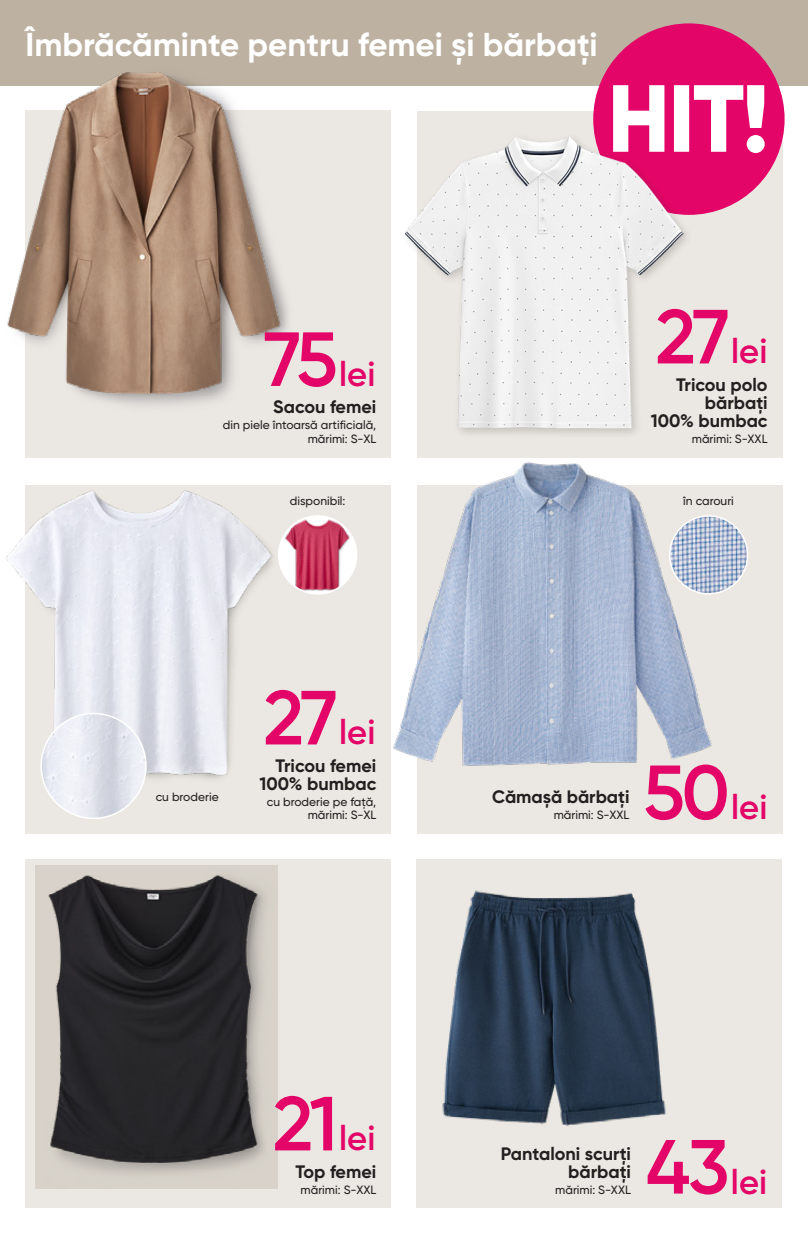
<style>
.page{position:relative;width:808px;height:1234px;background:#fff}
.page>*{position:absolute;margin:0;border:0;box-sizing:border-box;transform-origin:0 0}
.t1{font:600 34.5px "Gilroy";color:#e30567}
.t2{font:700 33px "Gilroy";color:#fff}
.t3{font:700 18px/18px "Gilroy";color:#231f20;text-align:right}
.t4{font:500 12px/13.5px "Gilroy";color:#231f20;text-align:right}
.s1{font-size:76.5px}
</style>
<div class="page">
<div style="left:0;top:0;width:808px;height:85px;background:#bdb2a2"></div>
<div style="left:416px;top:859px;width:366px;height:348px;background:#ebe8e3"></div>
<div style="left:26px;top:485px;width:365px;height:348px;background:#ebe8e3"></div>
<div style="left:26px;top:111px;width:365px;height:347px;background:#ebe8e3"></div>
<div style="left:417px;top:111px;width:365px;height:346px;background:#ebe8e3"></div>
<div style="left:26px;top:859px;width:365px;height:348px;background:#ebe8e3"></div>
<div style="left:417px;top:485px;width:365px;height:348px;background:#ebe8e3"></div>
<div style="left:593px;top:23px;width:191px;height:192px;background:#e30567;border-radius:50%"></div>
<svg style="left:613px;top:85px;width:152px;height:68px"></svg>
<img style="left:404px;top:119px;width:303px;height:315px">
<img style="left:393px;top:457px;width:335px;height:309px">
<img style="left:442px;top:890px;width:224px;height:235px">
<img style="left:0;top:72px;width:299px;height:346px">
<img style="left:6px;top:485px;width:297px;height:304px">
<img style="left:35px;top:868px;width:243px;height:321px">
<img style="left:41px;top:713px;width:105px;height:105px;border-radius:52px">
<div style="left:40px;top:712px;width:107px;height:107px;border:2px solid #fff;border-radius:50%"></div>
<img style="left:279px;top:516px;width:78px;height:77px;border-radius:39px">
<div style="left:278px;top:515px;width:79px;height:79px;border:2px solid #fff;border-radius:50%"></div>
<img style="left:670px;top:516px;width:77px;height:77px;border-radius:39px">
<div style="left:669px;top:515px;width:79px;height:79px;border:2px solid #fff;border-radius:50%"></div>
<h2 class="t2" style="left:26px;top:24px;width:574px">Îmbrăcăminte pentru femei și bărbați</h2>
<h1 class="t1" style="left:264px;top:352px;width:113px"><span class="s1">75</span>lei</h1>
<h3 class="t3" style="left:273px;top:398px;width:105px">Sacou femei</h3>
<p class="t4" style="left:223px;top:418px;width:155px">din piele întoarsă artificială, mărimi: S-XL</p>
<h1 class="t1" style="left:655px;top:330px;width:114px"><span class="s1">27</span>lei</h1>
<h3 class="t3" style="left:651px;top:375px;width:118px">Tricou polo bărbați<br>100% bumbac</h3>
<p class="t4" style="left:692px;top:431px;width:77px">mărimi: S-XXL</p>
<p class="t4" style="left:290px;top:494px;width:57px">disponibil:</p>
<p class="t4" style="left:683px;top:494px;width:52px">în carouri</p>
<p class="t4" style="left:156px;top:790px;width:64px">cu broderie</p>
<h1 class="t1" style="left:263px;top:710px;width:114px"><span class="s1">27</span>lei</h1>
<h3 class="t3" style="left:260px;top:756px;width:118px">Tricou femei<br>100% bumbac</h3>
<p class="t4" style="left:267px;top:794px;width:111px">cu broderie pe față, mărimi: S-XL</p>
<h1 class="t1" style="left:273px;top:1116px;width:104px"><span class="s1">21</span>lei</h1>
<h3 class="t3" style="left:295px;top:1162px;width:82px">Top femei</h3>
<p class="t4" style="left:301px;top:1182px;width:77px">mărimi: S-XXL</p>
<h3 class="t3" style="left:492px;top:787px;width:139px">Cămașă bărbați</h3>
<p class="t4" style="left:554px;top:807px;width:77px">mărimi: S-XXL</p>
<h1 class="t1" style="left:643px;top:785px;width:126px"><span class="s1">50</span>lei</h1>
<h3 class="t3" style="left:501px;top:1144px;width:132px">Pantaloni scurți bărbați</h3>
<p class="t4" style="left:555px;top:1182px;width:77px">mărimi: S-XXL</p>
<h1 class="t1" style="left:646px;top:1159px;width:123px"><span class="s1">43</span>lei</h1>
</div>
